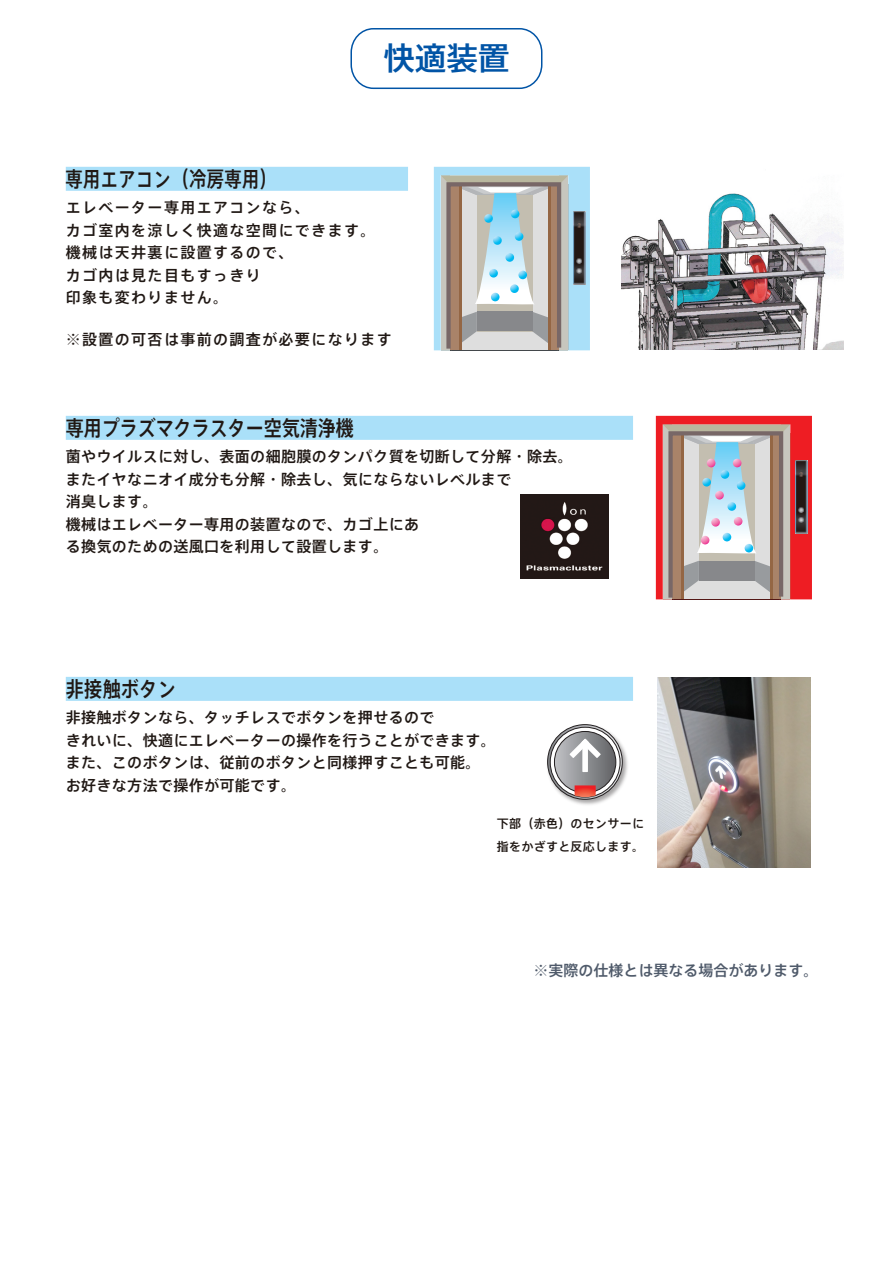
<style>
.page{position:relative;width:893px;height:1263px;background:#fff}
.page>*{position:absolute;margin:0;border:0;box-sizing:border-box;transform-origin:0 0}
.t1{font:500 31.5px "Axis Std";color:#0154a6}
.t2{font:500 21.3px "Axis Std";color:#201814;scale:.85 1}
.t3{font:500 21.3px "Axis Std";letter-spacing:.025em;color:#201814;scale:.81 1}
.t4{font:500 15px/22.5px "Axis Std";letter-spacing:.025em;color:#201814}
.t5{font:500 15px/22.5px "Axis Std";letter-spacing:.09em;color:#201814}
.t6{font:500 15px "Axis Std";color:#4f5a6a}
.t7{font:500 12px/22.5px "Axis Std";letter-spacing:.025em;color:#201814}
</style>
<div class="page">
<img style="left:547px;top:724px;width:81px;height:81px">
<svg style="left:548px;top:725px;width:74px;height:74px"></svg>
<div style="left:547px;top:724px;width:75px;height:75px;border:1px solid #231f20;border-radius:50%"></div>
<svg style="left:550px;top:727px;width:70px;height:70px"></svg>
<div style="left:350px;top:28px;width:192px;height:61px;border:2px solid #0154a6;border-radius:23px"></div>
<div style="left:66px;top:416px;width:567px;height:24px;background:#aae0f9"></div>
<div style="left:66px;top:167px;width:342px;height:24px;background:#aae0f9"></div>
<div style="left:66px;top:677px;width:567px;height:24px;background:#aae0f9"></div>
<img style="left:520px;top:494px;width:88px;height:85px">
<img style="left:657px;top:677px;width:153px;height:190px">
<svg style="left:554px;top:731px;width:62px;height:62px;background:#8c8c8f"></svg>
<div style="left:554px;top:731px;width:62px;height:62px;border:1px solid #231f20;border-radius:50%"></div>
<svg style="left:570px;top:739px;width:31px;height:33px"></svg>
<svg style="left:575px;top:785px;width:21px;height:12px"></svg>
<svg style="left:434px;top:167px;width:156px;height:184px;background:#b1bbbd"></svg>
<img style="left:622px;top:193px;width:221px;height:157px">
<svg style="left:656px;top:416px;width:156px;height:184px;background:#bf9695"></svg>
<h1 class="t1" style="left:383px;top:34px;width:128px">快適装置</h1>
<h2 class="t3" style="left:65px;top:163px;width:263px">専用エアコン（冷房専用）</h2>
<p class="t5" style="left:66px;top:195px;width:311px">エレベーター専用エアコンなら、<br>カゴ室内を涼しく快適な空間にできます。機械は天井裏に設置するので、<br>カゴ内は見た目もすっきり<br>印象も変わりません。</p>
<p class="t5" style="left:66px;top:327px;width:327px">※設置の可否は事前の調査が必要になります</p>
<h2 class="t2" style="left:66px;top:412px;width:340px">専用プラズマクラスター空気清浄機</h2>
<p class="t4" style="left:66px;top:444px;width:508px">菌やウイルスに対し、表面の細胞膜のタンパク質を切断して分解・除去。またイヤなニオイ成分も分解・除去し、気にならないレベルまで<br>消臭します。<br>機械はエレベーター専用の装置なので、カゴ上にあ<br>る換気のための送風口を利用して設置します。</p>
<h2 class="t2" style="left:66px;top:673px;width:131px">非接触ボタン</h2>
<p class="t4" style="left:66px;top:705px;width:432px">非接触ボタンなら、タッチレスでボタンを押せるので<br>きれいに、快適にエレベーターの操作を行うことができます。また、このボタンは、従前のボタンと同様押すことも可能。お好きな方法で操作が可能です。</p>
<p class="t7" style="left:497px;top:811px;width:149px">下部（赤色）のセンサーに指をかざすと反応します。</p>
<p class="t6" style="left:533px;top:959px;width:287px">※実際の仕様とは異なる場合があります。</p>
</div>
